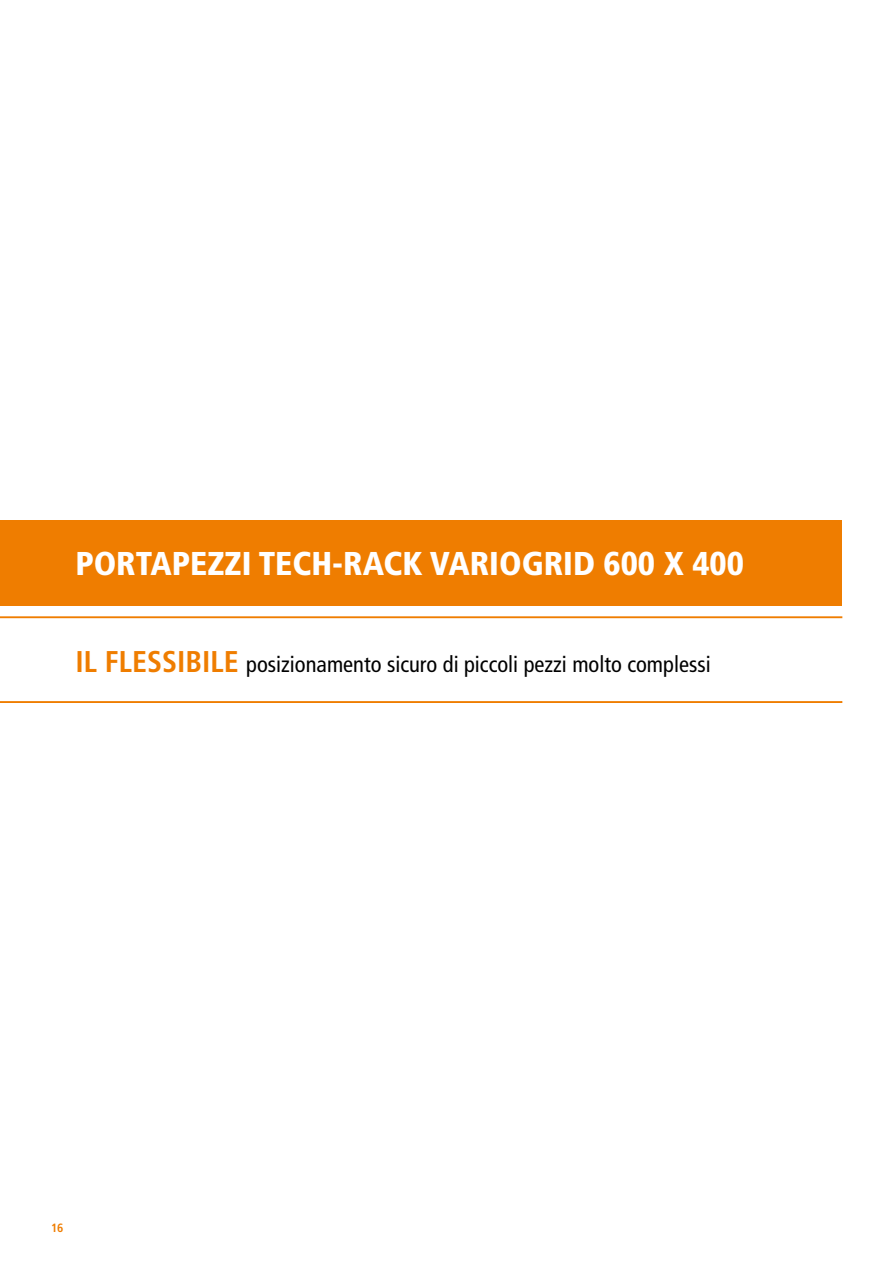
<style>
.page{position:relative;width:893px;height:1263px;background:#fff}
.page>*{position:absolute;margin:0;border:0;box-sizing:border-box;transform-origin:0 0}
.t1{font:900 condensed 33px "Frutiger LT Pro";color:#fff}
.t2{font:condensed 22.5px "Frutiger LT Pro";color:#000}
.t3{font:700 condensed 12px "Frutiger LT Pro";color:#ef7d00}
.s1{font-weight:700;font-size:30px;color:#ef7d00}
</style>
<div class="page">
<div style="left:0;top:520px;width:842px;height:85px;background:#ef7d00"></div>
<svg style="left:0;top:616px;width:842px;height:2px;background:#f19129"></svg>
<svg style="left:0;top:701px;width:842px;height:2px;background:#ef840e"></svg>
<h1 class="t1" style="left:75px;top:543px;width:670px">PORTAPEZZI TECH-RACK VARIOGRID 600 X 400</h1>
<p class="t2" style="left:75px;top:651px;width:637px"><span class="s1">IL FLESSIBILE</span> posizionamento sicuro di piccoli pezzi molto complessi</p>
<p class="t3" style="left:51px;top:1220px;width:14px">16</p>
</div>
